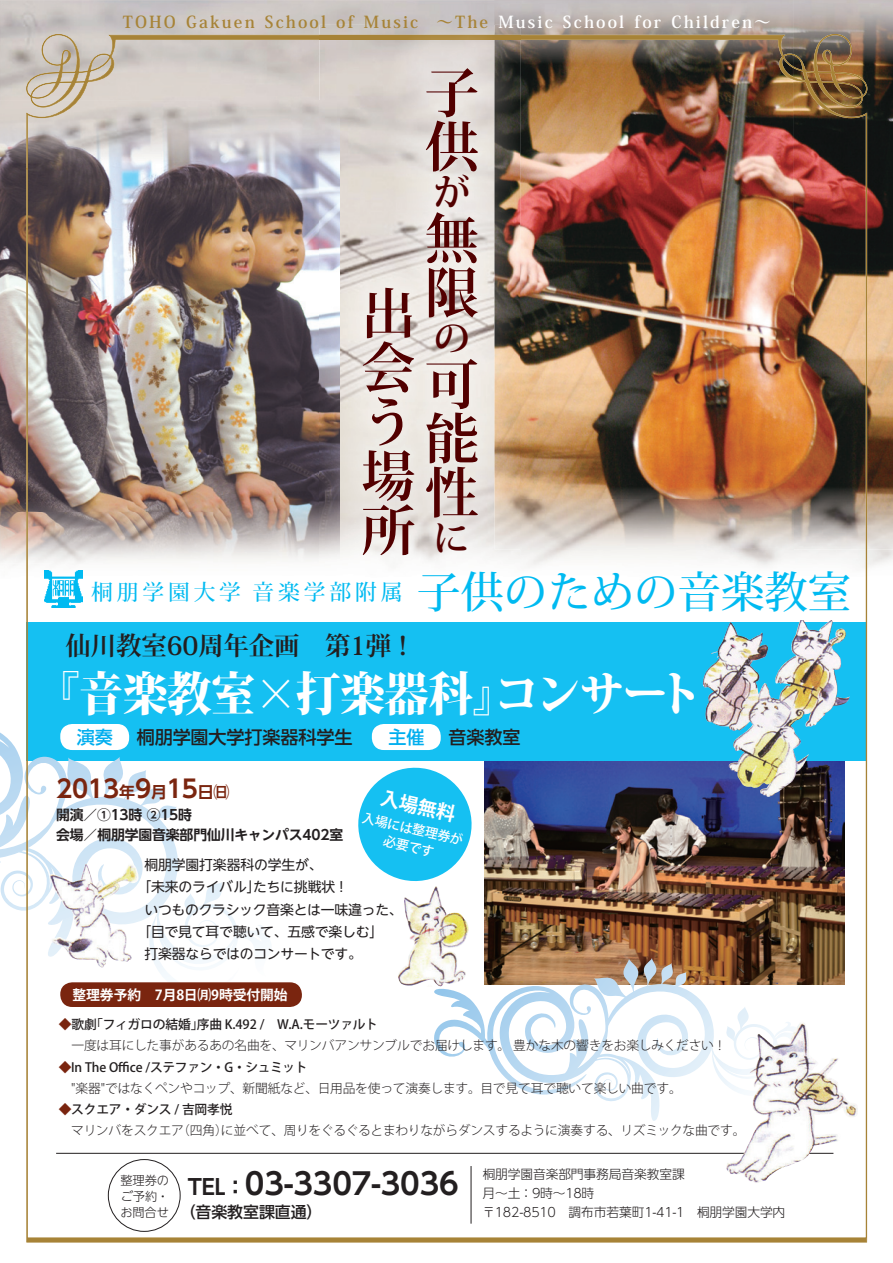
<style>
.page{position:relative;width:893px;height:1263px;background:#fff}
.page>*{position:absolute;margin:0;border:0;box-sizing:border-box;transform-origin:0 0}
.t1{font:700 54.15px/54.2px "Koz Min Std";color:#520000}
.t2{font:800 46.8px "Koz Min Pro";letter-spacing:-.01em;color:#fff;scale:.95 1}
.t3{font:500 43.35px "Koz Min Pro";color:#00baf1}
.t4{font:700 37.5px "Koz Min Std";color:#520000}
.t5{font:700 29.7px "UD Shin Go NT Pro De";letter-spacing:-.01em;color:#231f20}
.t6{font:700 25.5px "Koz Min Pro";letter-spacing:-.01em;color:#231f20}
.t7{font:700 24.45px "UD Shin Go NT Pro De";letter-spacing:-.02em;color:#7a250f}
.t8{font:500 21.75px "Koz Min Pro";letter-spacing:.18em;color:#00baf1}
.t9{font:700 21.3px "UD Shin Go NT Pro De";color:#231f20}
.t10{font:700 19.2px "Koz Go Pro";color:#fff}
.t11{font:500 18px "UD Shin Go NT Pro";letter-spacing:-.005em;color:#231f20}
.t12{font:500 18px "UD Shin Go NT Pro";color:#00aeef}
.t13{font:700 16.5px "Koz Min Pro";letter-spacing:.13em;color:#a78337}
.t14{font:700 16.5px "Koz Min Pro";letter-spacing:.13em;color:#fff}
.t15{font:500 15.9px "UD Shin Go NT Pro";letter-spacing:-.005em;color:#231f20}
.t16{font:700 15.9px "UD Shin Go NT Pro De";color:#7a250f}
.t17{font:13.8px/22.4px "UD Shin Go NT Pro";letter-spacing:-.015em;color:#231f20}
.t18{font:700 13.8px/19.4px "UD Shin Go NT Pro De";letter-spacing:-.01em;color:#231f20}
.t19{font:700 13.8px "Koz Go Pro";letter-spacing:-.01em;color:#fff}
.t20{font:500 13.05px/17.7px "Koz Go Pro";color:#fff;text-align:center}
.t21{font:300 12.75px/21.3px "Koz Go Pro";letter-spacing:-.015em;color:#231f20}
.t22{font:300 12.75px/19.2px "UD Shin Go NT Pro";letter-spacing:-.01em;color:#231f20}
.t23{font:500 12.75px "Koz Go Pro";letter-spacing:-.02em;color:#231f20}
.t24{font:300 12.15px/15.9px "UD Shin Go NT Pro";letter-spacing:-.01em;color:#231f20;text-align:justify}
.s1{font-weight:500;color:#7a250f}
.s2{font-weight:500}
.s3{font-size:21.3px}
</style>
<div class="page">
<svg style="left:0;top:732px;width:25px;height:179px"></svg>
<img style="left:0;top:100px;width:25px;height:463px">
<img style="left:494px;top:0;width:299px;height:34px">
<img style="left:793px;top:0;width:100px;height:549px">
<img style="left:26px;top:34px;width:841px;height:1208px">
<img style="left:319px;top:380px;width:201px;height:217px">
<img style="left:319px;top:25px;width:175px;height:355px">
<img style="left:494px;top:25px;width:26px;height:524px">
<img style="left:319px;top:35px;width:201px;height:5px">
<img style="left:45px;top:570px;width:37px;height:38px">
<hr style="left:56px;top:1153px;width:777px;height:1px;background:#231f20">
<img style="left:49px;top:862px;width:93px;height:107px">
<img style="left:703px;top:620px;width:128px;height:179px">
<div style="left:60px;top:724px;width:69px;height:26px;background:#fff;border-radius:12px"></div>
<div style="left:372px;top:724px;width:69px;height:26px;background:#fff;border-radius:12px"></div>
<svg style="left:353px;top:762px;width:124px;height:125px"></svg>
<div style="left:60px;top:982px;width:242px;height:25px;background:#7a250f;border-radius:12px"></div>
<svg style="left:428px;top:958px;width:224px;height:141px"></svg>
<img style="left:726px;top:1021px;width:132px;height:164px">
<img style="left:398px;top:886px;width:73px;height:102px">
<div style="left:108px;top:1159px;width:72px;height:73px;border:1px solid #231f20;border-radius:50%"></div>
<hr style="left:471px;top:1166px;width:1px;height:58px;background:#231f20">
<p class="t13" style="left:123px;top:10px;width:55px">TOHO</p>
<p class="t13" style="left:186px;top:10px;width:70px">Gakuen</p>
<p class="t13" style="left:265px;top:10px;width:63px">School</p>
<p class="t13" style="left:336px;top:10px;width:19px">of</p>
<p class="t13" style="left:364px;top:10px;width:56px">Music</p>
<p class="t13" style="left:436px;top:10px;width:53px">～The</p>
<p class="t14" style="left:498px;top:10px;width:56px">Music</p>
<p class="t14" style="left:563px;top:10px;width:63px">School</p>
<p class="t14" style="left:634px;top:10px;width:28px">for</p>
<p class="t14" style="left:671px;top:10px;width:101px">Children~</p>
<h1 class="t1" style="left:361px;top:286px;width:55px">出会う場所</h1>
<h1 class="t1" style="left:425px;top:65px;width:55px">子供</h1>
<h3 class="t4" style="left:433px;top:168px;width:37px">が</h3>
<h1 class="t1" style="left:425px;top:211px;width:54px">無限</h1>
<h3 class="t4" style="left:433px;top:314px;width:36px">の</h3>
<h1 class="t1" style="left:425px;top:357px;width:55px;text-align:justify">可能性</h1>
<h3 class="t4" style="left:433px;top:514px;width:35px">に</h3>
<h3 class="t8" style="left:91px;top:576px;width:151px">桐朋学園大学</h3>
<h3 class="t8" style="left:253px;top:576px;width:151px">音楽学部附属</h3>
<h3 class="t6" style="left:66px;top:627px;width:352px">仙川教室60周年企画　第1弾!</h3>
<h3 class="t3" style="left:417px;top:561px;width:436px">子供のための音楽教室</h3>
<h2 class="t2" style="left:35px;top:658px;width:509px">『音楽教室×打楽器科』</h2>
<h3 class="t11" style="left:449px;top:722px;width:74px">音楽教室</h3>
<h2 class="t2" style="left:494px;top:658px;width:220px">コンサート</h2>
<h3 class="t12" style="left:389px;top:722px;width:38px">主催</h3>
<h3 class="t11" style="left:137px;top:722px;width:235px">桐朋学園大学打楽器科学生　</h3>
<h3 class="t12" style="left:77px;top:722px;width:38px">演奏</h3>
<h3 class="t7" style="left:56px;top:769px;width:65px">2013</h3>
<p class="t18" style="left:56px;top:805px;width:289px">開演／①13時 ②15時<br>会場／桐朋学園音楽部門仙川キャンパス402室</p>
<p class="t17" style="left:253px;top:853px;width:97px;text-indent:-109px">桐朋学園打楽器科の学生が、<br>たちに挑戦状!</p>
<h3 class="t7" style="left:135px;top:769px;width:18px">9</h3>
<h3 class="t7" style="left:166px;top:769px;width:33px">15</h3>
<p class="t16" style="left:119px;top:779px;width:17px">年</p>
<p class="t16" style="left:198px;top:779px;width:33px">日㈰</p>
<p class="t16" style="left:151px;top:779px;width:17px">月</p>
<h3 class="t10" style="left:384px;top:785px;width:78px;rotate:13deg">入場無料</h3>
<p class="t20" style="left:364px;top:809px;width:104px;rotate:13deg">入場には整理券が必要です</p>
<p class="t17" style="left:137px;top:875px;width:125px">「未来のライバル」</p>
<p class="t17" style="left:144px;top:898px;width:260px">いつものクラシック音楽とは一味違った、</p>
<p class="t17" style="left:137px;top:920px;width:247px">「目で見て耳で聴いて、五感で楽しむ「</p>
<p class="t17" style="left:145px;top:942px;width:219px">打楽器ならではのコンサートです。</p>
<p class="t19" style="left:59px;top:986px;width:230px">　整理券予約　月7 8日㈪9時受付開始</p>
<p class="t23" style="left:197px;top:1016px;width:182px">序曲 K.492 　/ W A. .モーツァルト</p>
<p class="t21" style="left:71px;top:1014px;width:656px;text-indent:-13px"><span class="s1">◆</span><span class="s2">歌劇<br></span>一度は耳にした事があるあの名曲を、マリンバアンサンブルでお届けします。豊かな木の響きをお楽しみください!</p>
<p class="t21" style="left:71px;top:1056px;width:612px;text-indent:-13px"><span class="s1">◆</span><span class="s2">In The Office /ステファン・G・シュミット<br></span>"楽器"ではなくペンやコップ、新聞紙など、日用品を使って演奏します。目で見て耳で聴いて楽しい曲です。</p>
<p class="t21" style="left:221px;top:1099px;width:526px;text-indent:-162px"><span class="s1">◆</span><span class="s2">スクエア・ダンス / 吉岡孝悦<br></span>に並べて、周りをぐるぐるとまわりながらダンスするように演奏する、リズミックな曲です。</p>
<p class="t23" style="left:90px;top:1016px;width:115px">「フィガロの結婚」</p>
<p class="t21" style="left:71px;top:1120px;width:114px">マリンバをスクエア</p>
<p class="t21" style="left:177px;top:1120px;width:52px">（四角）</p>
<p class="t24" style="left:120px;top:1172px;width:50px">整理券のご予約・お問合せ</p>
<h3 class="t5" style="left:225px;top:1160px;width:236px"><span class="s3">：</span>03-3307-3036</h3>
<h3 class="t9" style="left:188px;top:1170px;width:39px">TEL</h3>
<p class="t15" style="left:180px;top:1199px;width:144px">（音楽教室課直通(</p>
<p class="t22" style="left:482px;top:1164px;width:304px">桐朋学園音楽部門事務局音楽教室課<br>月～土：9時～18時<br>〒182-8510　調布市若葉町1-41-1　桐朋学園大学内</p>
</div>
